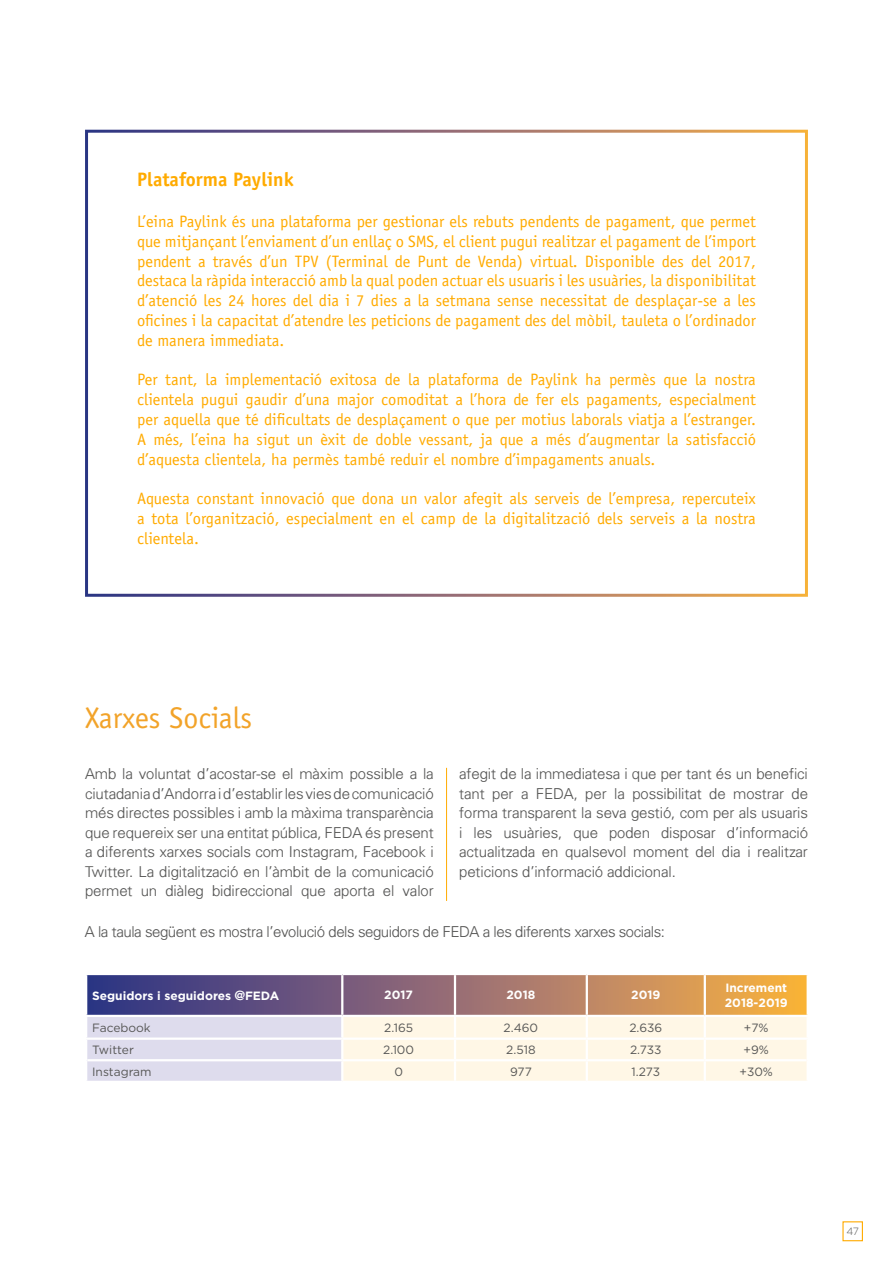
<style>
.page{position:relative;width:893px;height:1263px;background:#fff}
.page>*{position:absolute;margin:0;border:0;box-sizing:border-box;transform-origin:0 0}
.t1{font:30px "Officina Sans Std";color:#f2a329}
.t2{font:700 19.5px "Officina Sans Std";color:#ffab00}
.t3{font:16.5px/19.8px "Officina Sans Std";color:#ffab00;text-align:justify}
.t4{font:300 15px/19.5px "Univers";letter-spacing:-.005em;color:#575756;text-align:justify}
.t5{font:300 15px "Univers";letter-spacing:-.025em;color:#575756}
.t6{font:12px "Gotham";color:#575756}
.t7{font:700 12px/14.4px "Gotham";color:#fff}
.t8{font:300 10.5px "Gotham";color:#575756}
.s1{font-family:"Univers LT Std";font-stretch:expanded;font-size:12.75px}
</style>
<div class="page">
<div style="left:842px;top:1221px;width:21px;height:20px;border:1px solid #ffab00"></div>
<div style="left:85px;top:130px;width:723px;height:467px;border:3px solid #fff"></div>
<hr style="left:446px;top:768px;width:1px;height:133px;background:#ffab00">
<svg style="left:86px;top:974px;width:722px;height:107px;background:#d2c1be"></svg>
<hr style="left:807px;top:1040px;width:2px;height:20px;background:#fff">
<hr style="left:85px;top:1060px;width:2px;height:21px;background:#fff">
<hr style="left:341px;top:1061px;width:2px;height:20px;background:#fff">
<hr style="left:454px;top:1061px;width:2px;height:20px;background:#fff">
<hr style="left:586px;top:1061px;width:2px;height:20px;background:#fff">
<hr style="left:704px;top:1061px;width:2px;height:20px;background:#fff">
<hr style="left:807px;top:1060px;width:2px;height:21px;background:#fff">
<p class="t2" style="left:137px;top:167px;width:158px">Plataforma Paylink</p>
<p class="t3" style="left:137px;top:212px;width:620px">L’eina Paylink és una plataforma per gestionar els rebuts pendents de pagament, que permet que mitjançant l’enviament d’un enllaç o SMS, el client pugui realitzar el pagament de l’import pendent a través d’un TPV (Terminal de Punt de Venda) virtual. Disponible des del 2017, destaca la ràpida interacció amb la qual poden actuar els usuaris i les usuàries, la disponibilitat d’atenció les 24 hores del dia i 7 dies a la setmana sense necessitat de desplaçar-se a les oficines i la capacitat d’atendre les peticions de pagament des del mòbil, tauleta o l’ordinador de manera immediata.</p>
<p class="t3" style="left:137px;top:370px;width:620px">Per tant, la implementació exitosa de la plataforma de Paylink ha permès que la nostra clientela pugui gaudir d’una major comoditat a l’hora de fer els pagaments, especialment per aquella que té dificultats de desplaçament o que per motius laborals viatja a l’estranger.<br>A més, l’eina ha sigut un èxit de doble vessant, ja que a més d’augmentar la satisfacció d’aquesta clientela, ha permès també reduir el nombre d’impagaments anuals.</p>
<p class="t3" style="left:137px;top:489px;width:620px">Aquesta constant innovació que dona un valor afegit als serveis de l’empresa, repercuteix a tota l’organització, especialment en el camp de la digitalització dels serveis a la nostra clientela.</p>
<h1 class="t1" style="left:85px;top:700px;width:169px">Xarxes Socials</h1>
<p class="t4" style="left:85px;top:764px;width:350px">Amb la voluntat d’acostar-se el màxim possible a la ciutadania d’Andorra i d’establir les vies de comunicació més directes possibles i amb la màxima transparència que requereix ser una entitat pública, FEDA és present a diferents xarxes socials com Instagram, Facebook i Twitter. La digitalització en l’àmbit de la comunicació permet un diàleg bidireccional que aporta el valor</p>
<p class="t4" style="left:459px;top:764px;width:350px">afegit de la immediatesa i que per tant és un benefici tant per a FEDA, per la possibilitat de mostrar de forma transparent la seva gestió, com per als usuaris i les usuàries, que poden disposar d’informació actualitzada en qualsevol moment del dia i realitzar peticions d’informació addicional.</p>
<p class="t5" style="left:85px;top:923px;width:582px">A la taula següent es mostra l’evolució dels seguidors de FEDA a les diferents xarxes socials:</p>
<p class="t7" style="left:92px;top:988px;width:189px">Seguidors i seguidores <span class="s1">@</span>FEDA</p>
<p class="t7" style="left:384px;top:987px;width:30px">2017</p>
<p class="t7" style="left:506px;top:987px;width:30px">2018</p>
<p class="t7" style="left:631px;top:987px;width:31px">2019</p>
<p class="t7" style="left:725px;top:980px;width:64px">Increment<br>2018-2019</p>
<p class="t6" style="left:92px;top:1019px;width:60px">Facebook</p>
<p class="t6" style="left:384px;top:1019px;width:30px">2.165</p>
<p class="t6" style="left:504px;top:1019px;width:36px">2.460</p>
<p class="t6" style="left:629px;top:1019px;width:34px">2.636</p>
<p class="t6" style="left:744px;top:1019px;width:26px">+7%</p>
<p class="t6" style="left:92px;top:1042px;width:43px">Twitter</p>
<p class="t6" style="left:383px;top:1042px;width:32px">2.100</p>
<p class="t6" style="left:506px;top:1042px;width:31px">2.518</p>
<p class="t6" style="left:630px;top:1042px;width:33px">2.733</p>
<p class="t6" style="left:744px;top:1042px;width:27px">+9%</p>
<p class="t6" style="left:92px;top:1064px;width:61px">Instagram</p>
<p class="t6" style="left:394px;top:1064px;width:10px">0</p>
<p class="t6" style="left:510px;top:1064px;width:23px">977</p>
<p class="t6" style="left:632px;top:1064px;width:30px">1.273</p>
<p class="t6" style="left:739px;top:1064px;width:35px">+30%</p>
<p class="t8" style="left:846px;top:1225px;width:14px">47</p>
</div>
